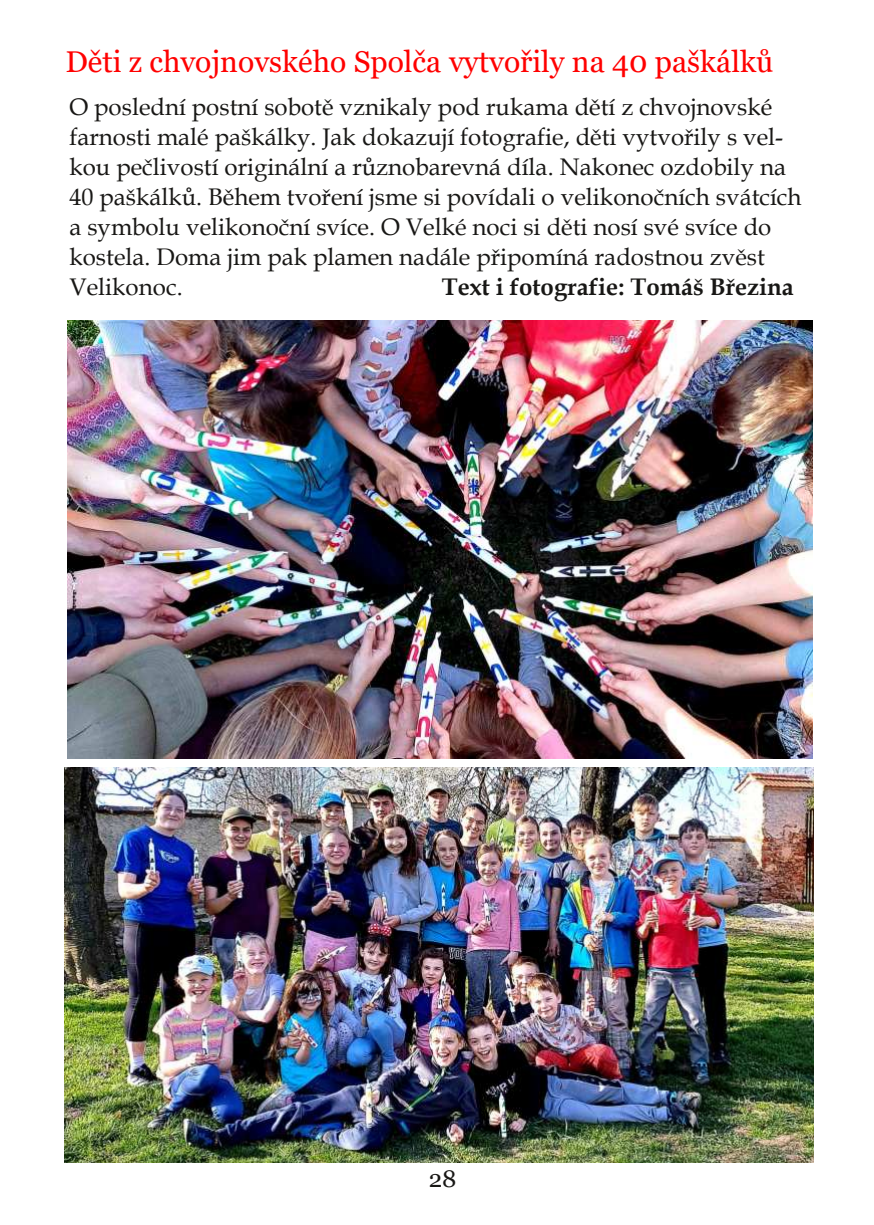
<style>
.page{position:relative;width:874px;height:1225px;background:#fff}
.page>*{position:absolute;margin:0;border:0;box-sizing:border-box;transform-origin:0 0}
.t1{font:30px "Georgia";color:#f00}
.t2{font:24px/30px "Book Antiqua";color:#181715}
.t3{font:700 24px "Book Antiqua";color:#181715}
.t4{font:24px "Georgia";color:#181715}
</style>
<div class="page">
<img style="left:65px;top:768px;width:747px;height:394px">
<img style="left:67px;top:321px;width:745px;height:438px">
<p class="t1" style="left:65px;top:43px;width:709px">Děti z chvojnovského Spolča vytvořily na 40 paškálků</p>
<p class="t2" style="left:69px;top:95px;width:733px">O poslední postní sobotě vznikaly pod rukama dětí z chvojnovské farnosti malé paškálky. Jak dokazují fotografie, děti vytvořily s vel&shy;kou pečlivostí originální a různobarevná díla. Nakonec ozdobily na 40 paškálků. Během tvoření jsme si povídali o velikonočních svátcích a symbolu velikonoční svíce. O Velké noci si děti nosí své svíce do kostela. Doma jim pak plamen nadále připomíná radostnou zvěst Velikonoc.</p>
<p class="t3" style="left:441px;top:278px;width:353px">Text i fotografie: Tomáš Březina</p>
<p class="t4" style="left:428px;top:1164px;width:29px">28</p>
</div>
